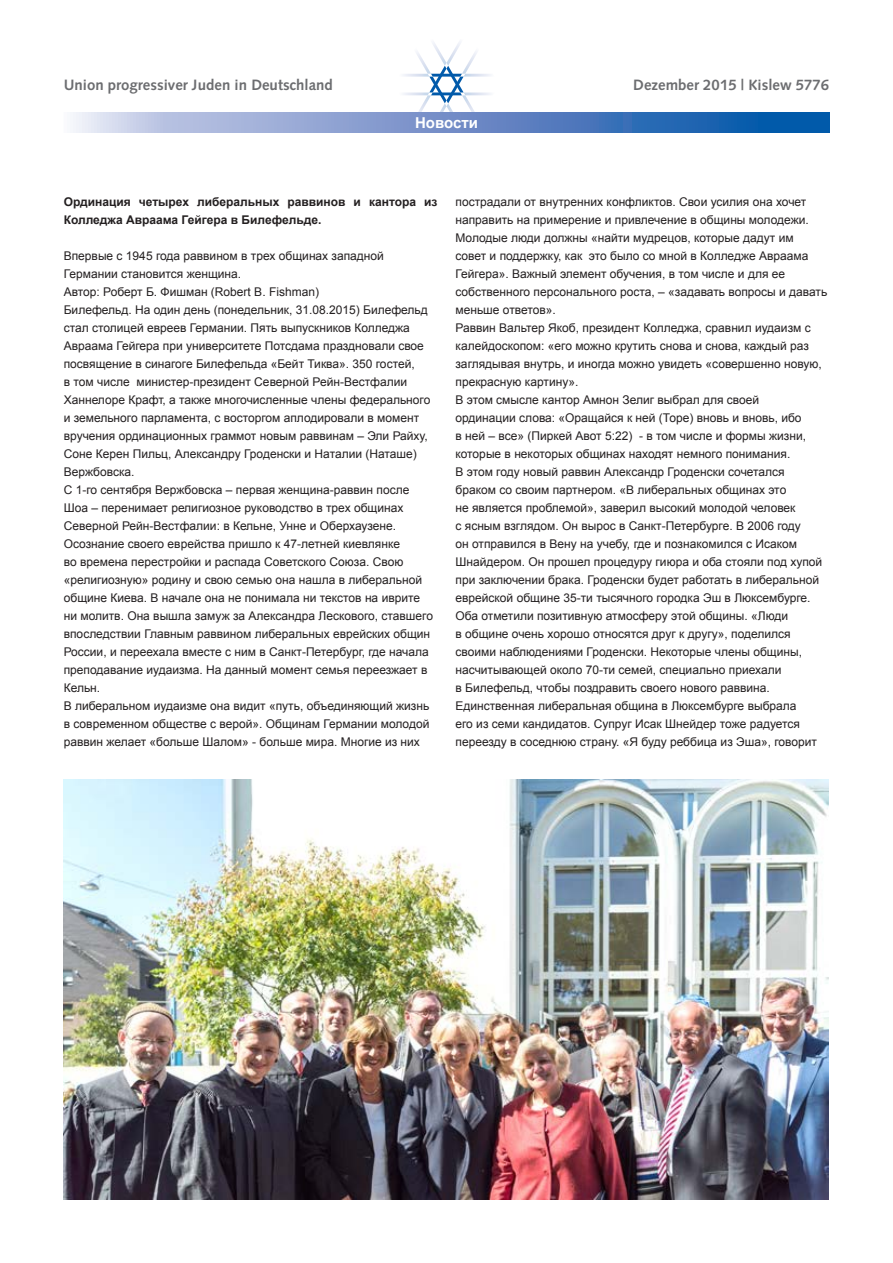
<style>
.page{position:relative;width:893px;height:1263px;background:#fff}
.page>*{position:absolute;margin:0;border:0;box-sizing:border-box;transform-origin:0 0}
.t1{font:700 15px "Syntax";color:#6c6d70}
.t2{font:700 15px "Arial";color:#fff}
.t3{font:12px/18px "Arial";color:#231f20}
.t4{font:700 12px/18px "Arial";color:#231f20}
</style>
<div class="page">
<svg style="left:398px;top:42px;width:96px;height:71px"></svg>
<svg style="left:73px;top:113px;width:756px;height:19px;background:#6c91c8"></svg>
<img style="left:64px;top:779px;width:765px;height:420px">
<p class="t1" style="left:64px;top:76px;width:271px">Union progressiver Juden in Deutschland</p>
<p class="t1" style="left:633px;top:76px;width:197px">Dezember 2015 | Kislew 5776</p>
<p class="t2" style="left:415px;top:113px;width:64px">Новости</p>
<p class="t4" style="left:64px;top:193px;width:375px">Ординация четырех либеральных раввинов и кантора из<br>Колледжа Авраама Гейгера в Билефельде.</p>
<p class="t3" style="left:64px;top:247px;width:322px">Впервые с 1945 года раввином в трех общинах западной<br>Германии становится женщина.</p>
<p class="t3" style="left:64px;top:283px;width:257px">Автор: Роберт Б. Фишман (Robert B. Fishman)</p>
<p class="t3" style="left:64px;top:301px;width:368px">Билефельд. На один день (понедельник, 31.08.2015) Билефельд стал столицей евреев Германии. Пять выпускников Колледжа Авраама Гейгера при университете Потсдама праздновали свое посвящение в синагоге Билефельда «Бейт Тиква». 350 гостей,<br>в том числе министер-президент Северной Рейн-Вестфалии Ханнелоре Крафт, а также многочисленные члены федерального и земельного парламента, с восторгом аплодировали в момент вручения ординационных граммот новым раввинам – Эли Райху, Соне Керен Пильц, Александру Гроденски и Наталии (Наташе)<br>Вержбовска.</p>
<p class="t3" style="left:64px;top:481px;width:371px">С 1-го сентября Вержбовска – первая женщина-раввин после Шоа – перенимает религиозное руководство в трех общинах Северной Рейн-Вестфалии: в Кельне, Унне и Оберхаузене.<br>Осознание своего еврейства пришло к 47-летней киевлянке<br>во времена перестройки и распада Советского Союза. Свою «религиозную» родину и свою семью она нашла в либеральной общине Киева. В начале она не понимала ни текстов на иврите ни молитв. Она вышла замуж за Александра Лескового, ставшего впоследствии Главным раввином либеральных еврейских общин России, и переехала вместе с ним в Санкт-Петербург, где начала преподавание иудаизма. На данный момент семья переезжает в Кельн.</p>
<p class="t3" style="left:64px;top:697px;width:367px;text-align:justify">В либеральном иудаизме она видит «путь, объединяющий жизнь в современном обществе с верой». Общинам Германии молодой раввин желает «больше Шалом» - больше мира. Многие из них</p>
<p class="t3" style="left:455px;top:193px;width:373px">пострадали от внутренних конфликтов. Свои усилия она хочет направить на примерение и привлечение в общины молодежи.<br>Молодые люди должны «найти мудрецов, которые дадут им совет и поддержку, как это было со мной в Колледже Авраама Гейгера». Важный элемент обучения, в том числе и для ее собственного персонального роста, – «задавать вопросы и давать меньше ответов».</p>
<p class="t3" style="left:455px;top:319px;width:368px">Раввин Вальтер Якоб, президент Колледжа, сравнил иудаизм с калейдоскопом: «его можно крутить снова и снова, каждый раз заглядывая внутрь, и иногда можно увидеть «совершенно новую, прекрасную картину».</p>
<p class="t3" style="left:455px;top:391px;width:368px">В этом смысле кантор Амнон Зелиг выбрал для своей ординации слова: «Оращайся к ней (Торе) вновь и вновь, ибо<br>в ней – все» (Пиркей Авот 5:22) - в том числе и формы жизни, которые в некоторых общинах находят немного понимания.<br>В этом году новый раввин Александр Гроденски сочетался браком со своим партнером. «В либеральных общинах это<br>не является проблемой», заверил высокий молодой человек<br>с ясным взглядом. Он вырос в Санкт-Петербурге. В 2006 году<br>он отправился в Вену на учебу, где и познакомился с Исаком Шнайдером. Он прошел процедуру гиюра и оба стояли под хупой при заключении брака. Гроденски будет работать в либеральной еврейской общине 35-ти тысячного городка Эш в Люксембурге.<br>Оба отметили позитивную атмосферу этой общины. «Люди<br>в общине очень хорошо относятся друг к другу», поделился своими наблюдениями Гроденски. Некоторые члены общины, насчитывающей около 70-ти семей, специально приехали<br>в Билефельд, чтобы поздравить своего нового раввина.<br>Единственная либеральная община в Люксембурге выбрала<br>его из семи кандидатов. Супруг Исак Шнейдер тоже радуется переезду в соседнюю страну. «Я буду реббица из Эша», говорит</p>
</div>
